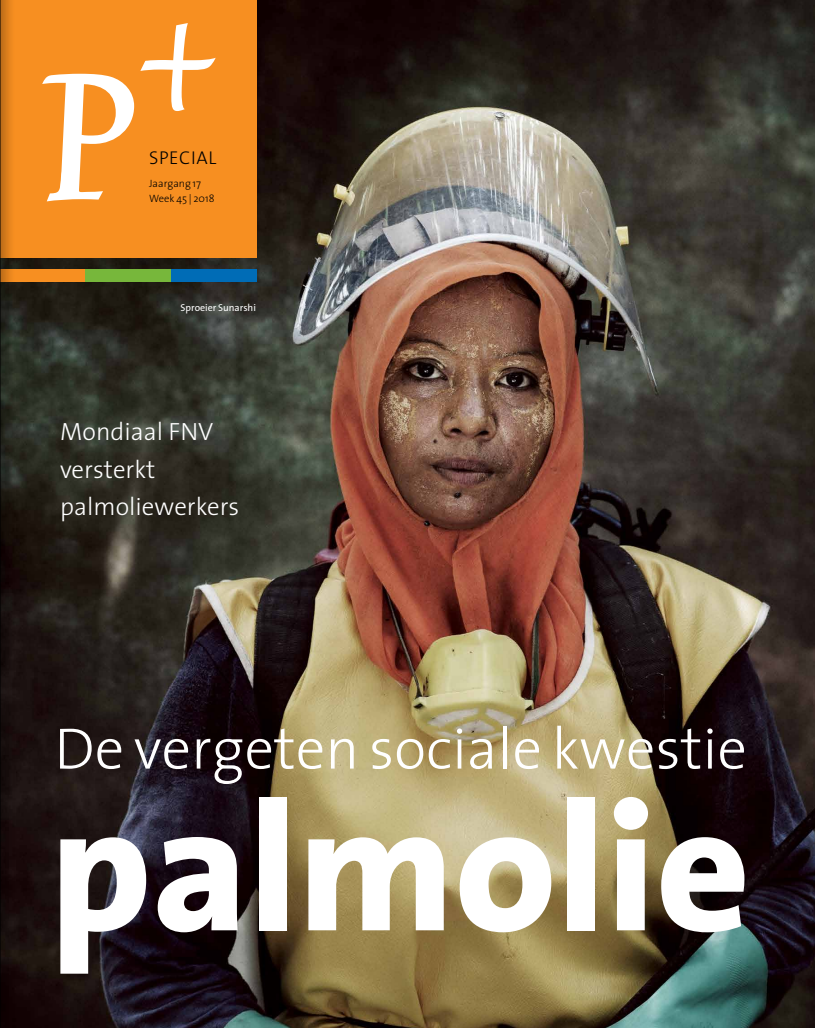
<style>
.page{position:relative;width:815px;height:1028px;background:#fff}
.page>*{position:absolute;margin:0;border:0;box-sizing:border-box;transform-origin:0 0}
.t1{font:227.12px "Trinite No 1 Med Ita";color:#fff}
.t2{font:800 182.88px "The Sans";color:#fff}
.t3{font:300 58.75px "The Sans";color:#fff}
.t4{font:300 25px/37.5px "The Sans";color:#fff}
.t5{font:300 18.62px "The Sans";letter-spacing:.03em;color:#000}
.t6{font:300 10.62px/15px "The Sans";color:#000}
.t7{font:10px "The Sans";color:#fff}
</style>
<div class="page">
<img style="left:14px;top:0;width:801px;height:1028px">
<div style="left:0;top:0;width:257px;height:257px;background:#f78f21"></div>
<div style="left:0;top:269px;width:86px;height:13px;background:#f78f21"></div>
<div style="left:86px;top:269px;width:85px;height:13px;background:#77b73b"></div>
<div style="left:171px;top:269px;width:86px;height:13px;background:#006cb6"></div>
<svg style="left:9px;top:0;width:5px;height:1028px"></svg>
<div style="left:0;top:0;width:9px;height:1028px;background:#000;opacity:.75"></div>
<hr style="left:0;top:0;width:1px;height:1028px;background:#000">
<h1 class="t1" style="left:42px;top:33px;width:175px">P<sup>+</sup></h1>
<p class="t5" style="left:149px;top:142px;width:69px">SPECIAL</p>
<p class="t6" style="left:149px;top:175px;width:67px">Jaargang 17<br>Week 45 | 2018</p>
<p class="t7" style="left:181px;top:299px;width:77px">Sproeier Sunarshi</p>
<p class="t4" style="left:60px;top:412px;width:181px">Mondiaal FNV versterkt palmoliewerkers</p>
<h3 class="t3" style="left:54px;top:700px;width:694px">De vergeten sociale kwestie</h3>
<h2 class="t2" style="left:50px;top:714px;width:703px">palmolie</h2>
</div>
